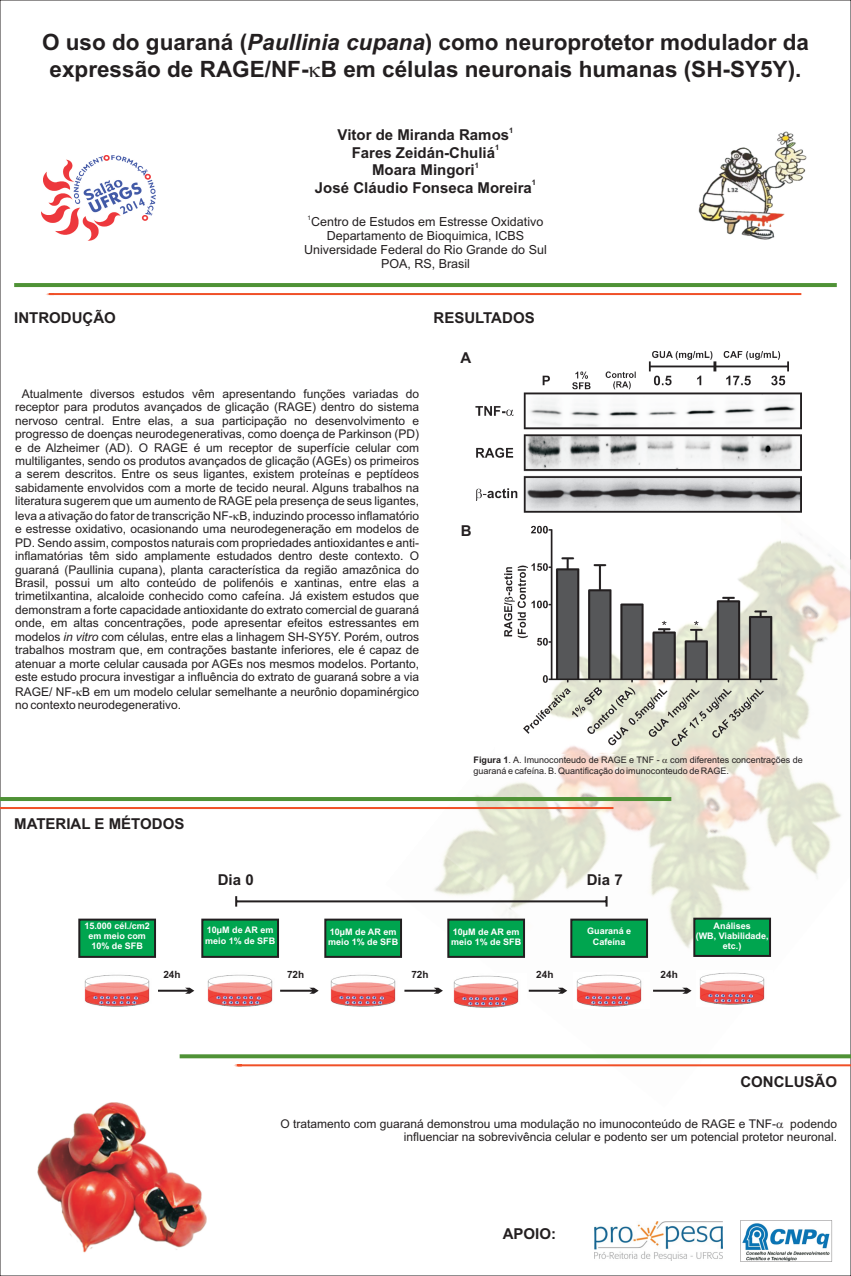
<style>
.page{position:relative;width:851px;height:1276px;background:#fff}
.page>*{position:absolute;margin:0;border:0;box-sizing:border-box;transform-origin:0 0}
.t1{font:700 22.5px/27.4px "Arial";color:#231f20;text-align:center}
.t2{font:700 15px "Arial";color:#231f20}
.t3{font:12.5px/13.9px "Arial";color:#231f20;text-align:center}
.t4{font:12px/13.4px "Arial";color:#231f20;text-align:center}
.t5{font:700 10px "Arial";color:#231f20}
.t6{font:700 9px/10.1px "Arial";color:#fff;text-align:center}
.t7{font:9px/10.1px "Arial";color:#231f20}
.t8{font:700 7.5px "Arial";color:#231f20}
.t9{font:6.25px "Arial";color:#231f20}
.s1{font-style:italic}
.s2{font-weight:700}
</style>
<div class="page">
<img style="left:384px;top:459px;width:466px;height:608px">
<img style="left:698px;top:131px;width:109px;height:109px">
<img style="left:42px;top:156px;width:113px;height:85px">
<img style="left:38px;top:1102px;width:168px;height:151px">
<hr style="left:14px;top:283px;width:822px;height:4px;background:#4f9236">
<svg style="left:46px;top:293px;width:755px;height:2px;background:#f0542d"></svg>
<img style="left:330px;top:972px;width:73px;height:36px">
<svg style="left:158px;top:987px;width:36px;height:6px"></svg>
<img style="left:207px;top:974px;width:66px;height:33px">
<img style="left:84px;top:974px;width:66px;height:33px">
<svg style="left:280px;top:987px;width:38px;height:6px"></svg>
<svg style="left:78px;top:918px;width:78px;height:40px;background:#0a934b"></svg>
<svg style="left:324px;top:917px;width:79px;height:42px;background:#199956"></svg>
<svg style="left:201px;top:918px;width:78px;height:40px;background:#0a934b"></svg>
<img style="left:573px;top:973px;width:76px;height:35px">
<img style="left:696px;top:970px;width:75px;height:36px">
<svg style="left:528px;top:987px;width:39px;height:6px"></svg>
<svg style="left:692px;top:916px;width:79px;height:42px;background:#189955"></svg>
<svg style="left:569px;top:917px;width:80px;height:42px;background:#1b9a58"></svg>
<img style="left:450px;top:973px;width:76px;height:36px">
<svg style="left:404px;top:987px;width:39px;height:6px"></svg>
<svg style="left:446px;top:917px;width:80px;height:42px;background:#1b9a58"></svg>
<svg style="left:653px;top:987px;width:38px;height:6px"></svg>
<svg style="left:235px;top:896px;width:372px;height:10px"></svg>
<img style="left:475px;top:352px;width:326px;height:160px">
<img style="left:495px;top:513px;width:285px;height:241px">
<hr style="left:0;top:797px;width:671px;height:4px;background:#4f9236">
<svg style="left:0;top:807px;width:613px;height:2px"></svg>
<svg style="left:180px;top:1054px;width:670px;height:4px;background:#5c9a45"></svg>
<svg style="left:234px;top:1064px;width:616px;height:2px"></svg>
<img style="left:594px;top:1221px;width:128px;height:39px">
<svg style="left:740px;top:1220px;width:91px;height:41px"></svg>
<svg style="left:662px;top:759px;width:5px;height:4px"></svg>
<h1 class="t1" style="left:42px;top:30px;width:768px">O uso do guaraná (<span class="s1">Paullinia cupana</span>) como neuroprotetor modulador da expressão de RAGE/NF- B em células neuronais humanas (SH-SY5Y).</h1>
<p class="t8" style="left:509px;top:127px;width:6px">1</p>
<p class="t2" style="left:337px;top:129px;width:173px">Vitor de Miranda Ramos</p>
<p class="t8" style="left:495px;top:145px;width:6px">1</p>
<p class="t2" style="left:351px;top:147px;width:145px">Fares Zeidán-Chuliá</p>
<p class="t8" style="left:474px;top:162px;width:6px">1</p>
<p class="t2" style="left:372px;top:164px;width:104px">Moara Mingori</p>
<p class="t8" style="left:531px;top:180px;width:6px">1</p>
<p class="t2" style="left:315px;top:182px;width:218px">José Cláudio Fonseca Moreira</p>
<p class="t2" style="left:14px;top:312px;width:103px">INTRODUÇÃO</p>
<p class="t9" style="left:307px;top:216px;width:5px">1</p>
<p class="t3" style="left:304px;top:216px;width:244px">Centro de Estudos em Estresse Oxidativo<br>Departamento de Bioquimica, ICBS<br>Universidade Federal do Rio Grande do Sul<br>POA, RS, Brasil</p>
<p class="t2" style="left:433px;top:312px;width:103px">RESULTADOS</p>
<p class="t2" style="left:460px;top:352px;width:12px">A</p>
<p class="t4" style="left:15px;top:388px;width:405px">Atualmente diversos estudos vêm apresentando funções variadas do receptor para produtos avançados de glicação (RAGE) dentro do sistema nervoso central. Entre elas, a sua participação no desenvolvimento e progresso de doenças neurodegenerativas, como doença de Parkinson (PD) e de Alzheimer (AD). O RAGE é um receptor de superfície celular com multiligantes, sendo os produtos avançados de glicação (AGEs) os primeiros a serem descritos. Entre os seus ligantes, existem proteínas e peptídeos sabidamente envolvidos com a morte de tecido neural. Alguns trabalhos na literatura sugerem que um aumento de RAGE pela presença de seus ligantes,</p>
<p class="t4" style="left:15px;top:510px;width:405px;text-align:justify">leva a ativação do fator de transcrição NF- B, induzindo processo inflamatório e estresse oxidativo, ocasionando uma neurodegeneração em modelos de PD. Sendo assim, compostos naturais com propriedades antioxidantes e anti&shy;inflamatórias têm sido amplamente estudados dentro deste contexto. O guaraná (Paullinia cupana), planta característica da região amazônica do Brasil, possui um alto conteúdo de polifenóis e xantinas, entre elas a trimetilxantina, alcaloide conhecido como cafeína. Já existem estudos que demonstram a forte capacidade antioxidante do extrato comercial de guaraná onde, em altas concentrações, pode apresentar efeitos estressantes em modelos <span class="s1">in vitro</span> com células, entre elas a linhagem SH-SY5Y. Porém, outros trabalhos mostram que, em contrações bastante inferiores, ele é capaz de atenuar a morte celular causada por AGEs nos mesmos modelos. Portanto, este estudo procura investigar a influência do extrato de guaraná sobre a via</p>
<p class="t4" style="left:15px;top:685px;width:405px;text-align:left">RAGE/ NF- B em um modelo celular semelhante a neurônio dopaminérgico no contexto neurodegenerativo.</p>
<p class="t2" style="left:14px;top:817px;width:172px">MATERIAL E MÉTODOS</p>
<p class="t2" style="left:461px;top:525px;width:12px">B</p>
<p class="t7" style="left:473px;top:756px;width:331px"><span class="s2">Figura 1</span>. A. Imunoconteudo de RAGE e TNF - com diferentes concentrações de guaraná e cafeína. B. Quantificação do imunoconteudo de RAGE.</p>
<p class="t2" style="left:218px;top:874px;width:37px">Dia 0</p>
<p class="t2" style="left:586px;top:874px;width:37px">Dia 7</p>
<p class="t6" style="left:84px;top:921px;width:67px">15.000 cél./cm2 em meio com<br>10% de SFB</p>
<p class="t6" style="left:328px;top:927px;width:72px;text-align:left">10µM de AR em meio 1% de SFB</p>
<p class="t6" style="left:205px;top:926px;width:72px;text-align:left">10µM de AR em meio 1% de SFB</p>
<p class="t6" style="left:451px;top:927px;width:72px;text-align:left">10µM de AR em meio 1% de SFB</p>
<p class="t6" style="left:587px;top:927px;width:46px">Guaraná e<br>Cafeína</p>
<p class="t5" style="left:163px;top:970px;width:19px">24h</p>
<p class="t5" style="left:287px;top:970px;width:19px">72h</p>
<p class="t5" style="left:411px;top:970px;width:19px">72h</p>
<p class="t5" style="left:660px;top:970px;width:19px">24h</p>
<p class="t5" style="left:536px;top:970px;width:19px">24h</p>
<p class="t6" style="left:695px;top:921px;width:74px">Análises<br>(WB, Viabilidade, etc.)</p>
<p class="t2" style="left:740px;top:1076px;width:98px">CONCLUSÃO</p>
<p class="t4" style="left:280px;top:1117px;width:558px;text-align:right">O tratamento com guaraná demonstrou uma modulação no imunoconteúdo de RAGE e TNF- podendo influenciar na sobrevivência celular e podento ser um potencial protetor neuronal.</p>
<p class="t2" style="left:502px;top:1228px;width:55px">APOIO:</p>
</div>
